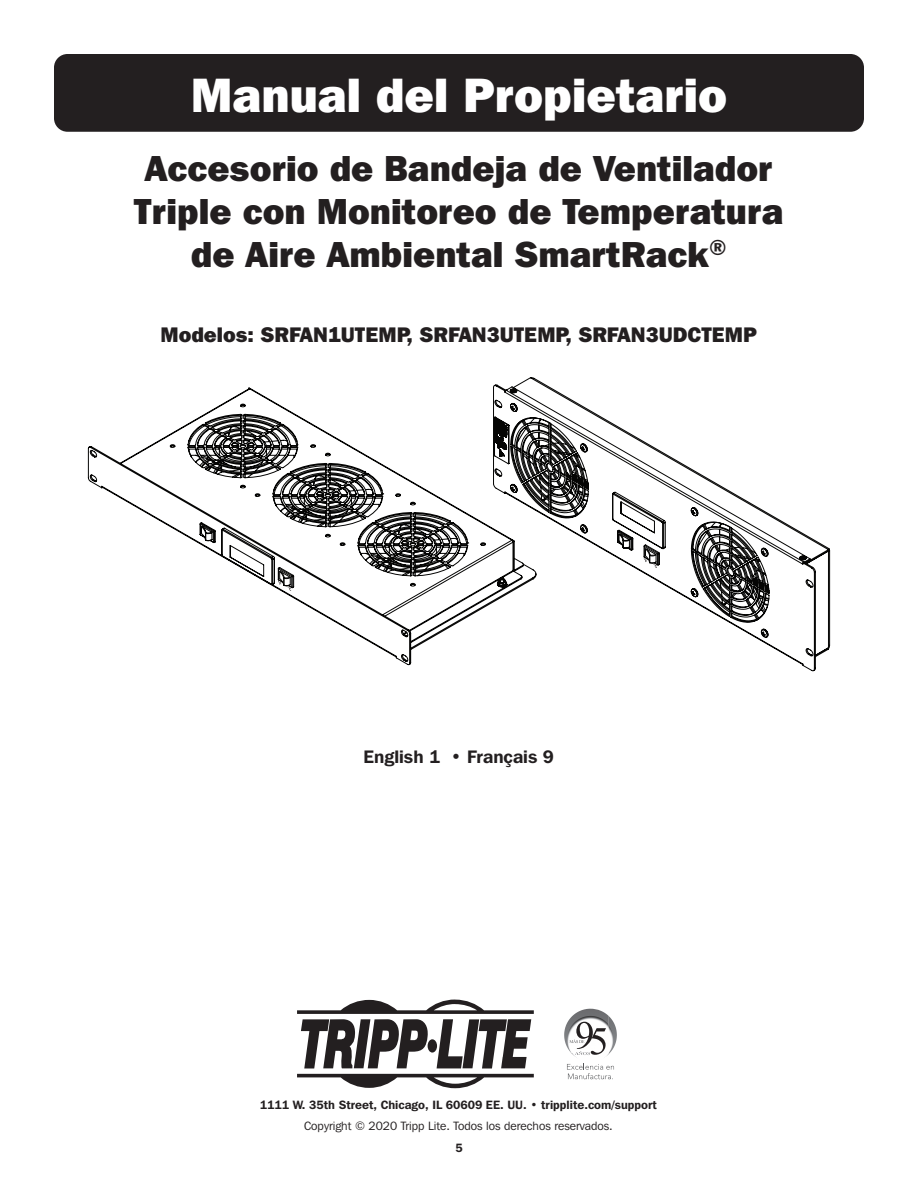
<style>
.page{position:relative;width:918px;height:1188px;background:#fff}
.page>*{position:absolute;margin:0;border:0;box-sizing:border-box;transform-origin:0 0}
.t1{font:800 48px "Franklin Gothic IT Cby BT";color:#fff}
.t2{font:800 36px/43.2px "Franklin Gothic IT Cby BT";color:#231f20;text-align:center}
.t3{font:800 21px "Franklin Gothic IT Cby BT";color:#231f20}
.t4{font:600 18px "Franklin Gothic IT Cby BT";color:#231f20}
.t5{font:600 12px "Franklin Gothic IT Cby BT";color:#231f20}
.t6{font:12px "Franklin Gothic IT Cby BT";color:#231f20}
</style>
<div class="page">
<div style="left:54px;top:54px;width:810px;height:78px;background:#231f20;border-radius:14px"></div>
<svg style="left:297px;top:1000px;width:237px;height:68px"></svg>
<svg style="left:297px;top:1074px;width:237px;height:14px"></svg>
<svg style="left:88px;top:387px;width:405px;height:279px"></svg>
<svg style="left:493px;top:377px;width:338px;height:295px"></svg>
<svg style="left:643px;top:544px;width:17px;height:24px"></svg>
<svg style="left:277px;top:567px;width:18px;height:24px"></svg>
<img style="left:567px;top:1009px;width:22px;height:14px">
<img style="left:609px;top:1020px;width:8px;height:34px">
<svg style="left:567px;top:1064px;width:47px;height:15px"></svg>
<svg style="left:569px;top:1022px;width:37px;height:33px"></svg>
<p class="t1" style="left:191px;top:65px;width:538px">Manual del Propietario</p>
<p class="t2" style="left:134px;top:145px;width:651px">Accesorio de Bandeja de Ventilador<br>Triple con Monitoreo de Temperatura de Aire Ambiental SmartRack<sup>®</sup></p>
<p class="t3" style="left:160px;top:321px;width:598px">Modelos: SRFAN1UTEMP, SRFAN3UTEMP, SRFAN3UDCTEMP</p>
<p class="t4" style="left:364px;top:745px;width:192px">English 1 • Français 9</p>
<p class="t5" style="left:260px;top:1097px;width:399px">1111 W. 35th Street, Chicago, IL 60609 EE. UU. • tripplite.com/support</p>
<p class="t6" style="left:304px;top:1118px;width:310px">Copyright © 2020 Tripp Lite. Todos los derechos reservados.</p>
<p class="t5" style="left:455px;top:1141px;width:9px">5</p>
</div>
